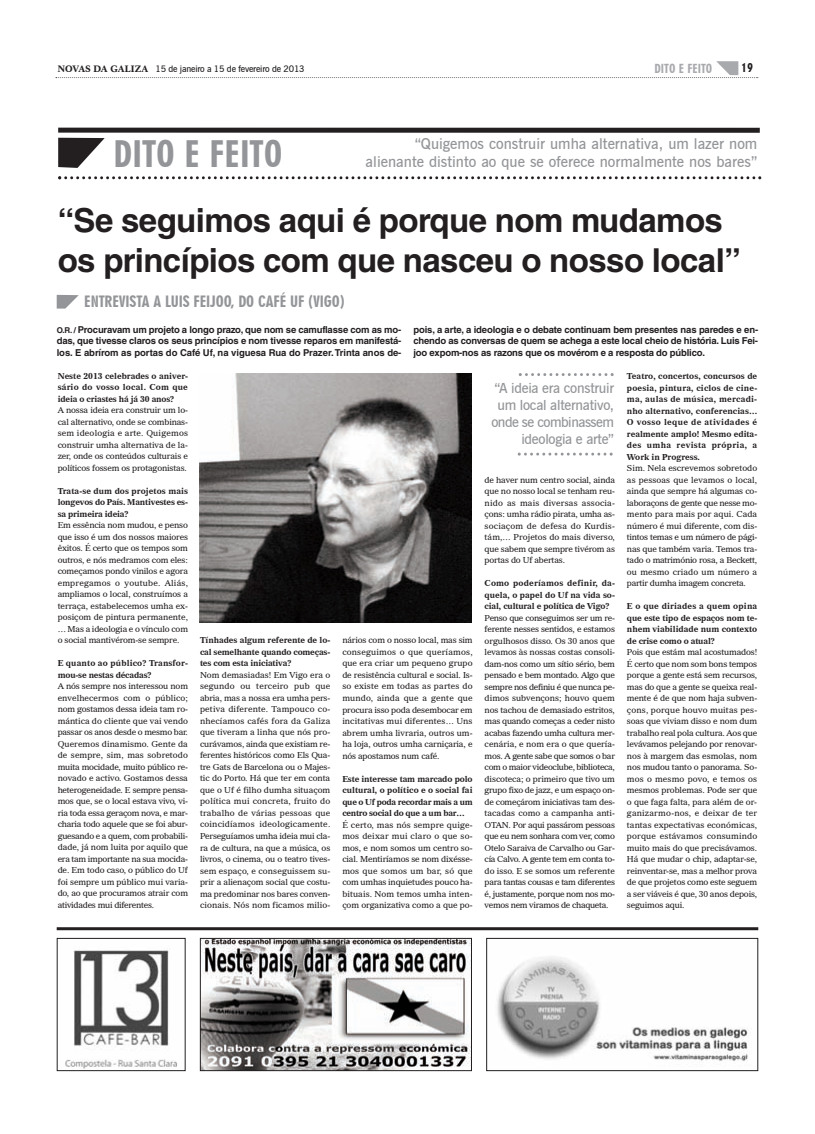
<style>
.page{position:relative;width:815px;height:1134px;background:#fff}
.page>*{position:absolute;margin:0;border:0;box-sizing:border-box;transform-origin:0 0}
.t1{font:35px "Geometric 706 BT Black Condensed B";color:#939598}
.t2{font:700 33px/39.6px "Helvetica LT Std";letter-spacing:-.015em;color:#231f20}
.t3{font:600 15px/18px "News Gothic BT";color:#939598;text-align:right}
.t4{font:15px "Geometric 706 BT Black Condensed B";letter-spacing:-.01em;color:#939598}
.t5{font:600 14px/16.8px "News Gothic BT";letter-spacing:-.02em;color:#939598;text-align:right}
.t6{font:12px "Geometric 706 BT Black Condensed B";color:#a8a9ad}
.t7{font:12px "Geometric 706 BT Black Condensed B";color:#231f20}
.t8{font:700 9.5px/11.5px "Helvetica LT Std";letter-spacing:-.015em;color:#231f20;text-align:justify}
.t9{font:600 9px "News Gothic BT";letter-spacing:-.02em;color:#231f20}
.t10{font:8.3px/11.5px "Imperial BT";letter-spacing:-.015em;color:#231f20;text-align:justify}
.t11{font:700 8.3px/11.5px "Imperial BT";letter-spacing:-.015em;color:#231f20;text-align:justify}
.t12{font:700 8.3px/11.5px "Imperial BT";letter-spacing:.02em;color:#231f20}
.s1{font-family:"Dutch 809 BT Bold C";font-weight:400}
.s2{font-size:8px}
</style>
<div class="page">
<svg style="left:56px;top:61px;width:702px;height:17px"></svg>
<hr style="left:57px;top:927px;width:701px;height:3px;background:#231f20">
<img style="left:497px;top:957px;width:251px;height:110px">
<div style="left:486px;top:938px;width:272px;height:133px;border:1px solid #231f20"></div>
<img style="left:65px;top:949px;width:112px;height:120px">
<div style="left:57px;top:938px;width:129px;height:133px;border:1px solid #231f20"></div>
<img style="left:202px;top:940px;width:268px;height:129px">
<div style="left:200px;top:938px;width:272px;height:133px;border:1px solid #231f20"></div>
<svg style="left:58px;top:138px;width:47px;height:30px"></svg>
<svg style="left:58px;top:176px;width:703px;height:3px"></svg>
<div style="left:58px;top:128px;width:702px;height:5px;background:#231f20"></div>
<svg style="left:519px;top:373px;width:95px;height:3px"></svg>
<svg style="left:518px;top:453px;width:95px;height:3px"></svg>
<svg style="left:57px;top:295px;width:22px;height:14px"></svg>
<img style="left:200px;top:373px;width:272px;height:250px">
<p class="t9" style="left:58px;top:64px;width:249px"><span class="s1">NOVAS DA GALIZA</span> 15 de janeiro a 15 de fevereiro de 2013</p>
<h3 class="t6" style="left:654px;top:61px;width:59px">DITO E FEITO</h3>
<h3 class="t7" style="left:741px;top:60px;width:13px">19</h3>
<h1 class="t1" style="left:114px;top:133px;width:170px">DITO E FEITO</h1>
<h3 class="t3" style="left:366px;top:135px;width:393px">“Quigemos construir umha alternativa, um lazer nom alienante distinto ao que se oferece normalmente nos bares”</h3>
<h2 class="t2" style="left:58px;top:204px;width:685px">“Se seguimos aqui é porque nom mudamos os princípios com que nasceu o nosso local”</h2>
<h3 class="t4" style="left:84px;top:293px;width:262px">ENTREVISTA A LUIS FEIJOO, DO CAFÉ UF (VIGO)</h3>
<p class="t8" style="left:57px;top:325px;width:346px"><span class="s2">O.R. /</span> Procuravam um projeto a longo prazo, que nom se camuflasse com as mo&shy;das, que tivesse claros os seus princípios e nom tivesse reparos em manifestá&shy;los. E abrírom as portas do Café Uf, na viguesa Rua do Prazer. Trinta anos de-</p>
<p class="t8" style="left:413px;top:325px;width:346px">pois, a arte, a ideologia e o debate continuam bem presentes nas paredes e en&shy;chendo as conversas de quem se achega a este local cheio de história. Luis Fei&shy;joo expom-nos as razons que os movérom e a resposta do público.</p>
<p class="t11" style="left:58px;top:370px;width:132px">Neste 2013 celebrades o aniver&shy;sário do vosso local. Com que ideia o criastes há já 30 anos?</p>
<p class="t10" style="left:58px;top:404px;width:132px">a nossa ideia era construir um lo&shy;cal alternativo, onde se combinas&shy;sem ideologia e arte. Quigemos construir umha alternativa de la&shy;zer, onde os conteúdos culturais e políticos fossem os protagonistas.</p>
<p class="t11" style="left:58px;top:485px;width:132px">Trata-se dum dos projetos mais longevos do País. Mantivestes es&shy;sa primeira ideia?</p>
<p class="t10" style="left:58px;top:519px;width:132px">Em essência nom mudou, e penso que isso é um dos nossos maiores êxitos. É certo que os tempos som outros, e nós medramos com eles: começamos pondo vinilos e agora empregamos o youtube. aliás, ampliamos o local, construímos a terraça, estabelecemos umha ex&shy;posiçom de pintura permanente, … Mas a ideologia e o vínculo com o social mantivérom-se sempre.</p>
<p class="t12" style="left:58px;top:658px;width:132px">E quanto ao público? Transfor&shy;mou-se nestas décadas?</p>
<p class="t10" style="left:58px;top:681px;width:132px">a nós sempre nos interessou nom envelhecermos com o público; nom gostamos dessa ideia tam ro&shy;mántica do cliente que vai vendo passar os anos desde o mesmo bar.<br>Queremos dinamismo. Gente da de sempre, sim, mas sobretodo muita mocidade, muito público re&shy;novado e activo. Gostamos dessa heterogeneidade. E sempre pensa&shy;mos que, se o local estava vivo, vi&shy;ria toda essa geraçom nova, e mar&shy;charia todo aquele que se foi abur&shy;guesando e a quem, com probabili&shy;dade, já nom luita por aquilo que era tam importante na sua mocida&shy;de. Em todo caso, o público do Uf foi sempre um público mui varia&shy;do, ao que procuramos atrair com atividades mui diferentes.</p>
<p class="t11" style="left:200px;top:635px;width:132px">Tínhades algum referente de lo&shy;cal semelhante quando começas&shy;tes com esta iniciativa?</p>
<p class="t10" style="left:200px;top:669px;width:132px">Nom demasiadas! Em vigo era o segundo ou terceiro pub que abria, mas a nossa era umha pers&shy;petiva diferente. Tampouco co&shy;nhecíamos cafés fora da Galiza que tiveram a linha que nós pro&shy;curávamos, ainda que existiam re&shy;ferentes históricos como Els Qua&shy;tre Gats de Barcelona ou o Majes&shy;tic do Porto. Há que ter em conta que o Uf é filho dumha situaçom política mui concreta, fruito do trabalho de várias pessoas que coincidíamos ideologicamente.<br>Perseguíamos umha ideia mui cla&shy;ra de cultura, na que a música, os livros, o cinema, ou o teatro tives&shy;sem espaço, e conseguissem su&shy;prir a alienaçom social que costu&shy;ma predominar nos bares conven&shy;cionais. Nós nom ficamos milio-</p>
<p class="t10" style="left:342px;top:635px;width:132px">nários com o nosso local, mas sim conseguimos o que queríamos, que era criar um pequeno grupo de resistência cultural e social. is&shy;so existe em todas as partes do mundo, ainda que a gente que procura isso poda desembocar em incitativas mui diferentes… Uns abrem umha livraria, outros um&shy;ha loja, outros umha carniçaria, e nós apostamos num café.</p>
<p class="t11" style="left:342px;top:773px;width:132px">Este interesse tam marcado polo cultural, o político e o social fai que o Uf poda recordar mais a um centro social do que a um bar…</p>
<p class="t10" style="left:342px;top:819px;width:132px">É certo, mas nós sempre quige&shy;mos deixar mui claro o que so&shy;mos, e nom somos um centro so&shy;cial. Mentiríamos se nom dixésse&shy;mos que somos um bar, só que com umhas inquietudes pouco ha&shy;bituais. Nom temos umha inten&shy;çom organizativa como a que po-</p>
<h3 class="t5" style="left:491px;top:380px;width:124px">“a ideia era construir um local alternativo, onde se combinassem ideologia e arte”</h3>
<p class="t10" style="left:485px;top:474px;width:132px">de haver num centro social, ainda que no nosso local se tenham reu&shy;nido as mais diversas associa&shy;çons: umha rádio pirata, umha as&shy;sociaçom de defesa do Kurdis&shy;tám,… Projetos do mais diverso, que sabem que sempre tivérom as portas do Uf abertas.</p>
<p class="t11" style="left:485px;top:577px;width:132px">Como poderíamos definir, da&shy;quela, o papel do Uf na vida so&shy;cial, cultural e política de Vigo?</p>
<p class="t10" style="left:485px;top:612px;width:132px">Penso que conseguimos ser um re&shy;ferente nesses sentidos, e estamos orgulhosos disso. os 30 anos que levamos às nossas costas consoli&shy;dam-nos como um sítio sério, bem pensado e bem montado. algo que sempre nos definiu é que nunca pe&shy;dimos subvençons; houvo quem nos tachou de demasiado estritos, mas quando começas a ceder nisto acabas fazendo umha cultura mer&shy;cenária, e nom era o que quería&shy;mos. a gente sabe que somos o bar com o maior videoclube, biblioteca, discoteca; o primeiro que tivo um grupo fixo de jazz, e um espaço on&shy;de começárom iniciativas tam des&shy;tacadas como a campanha anti&shy;oTaN. Por aqui passárom pessoas que eu nem sonhara com ver, como otelo saraiva de Carvalho ou Gar&shy;cía Calvo. a gente tem em conta to&shy;do isso. E se somos um referente para tantas cousas e tam diferentes é, justamente, porque nom nos mo&shy;vemos nem viramos de chaqueta.</p>
<p class="t11" style="left:627px;top:370px;width:132px">Teatro, concertos, concursos de poesia, pintura, ciclos de cine&shy;ma, aulas de música, mercadi&shy;nho alternativo, conferencias… O vosso leque de atividades é realmente amplo! Mesmo edita&shy;des umha revista própria, a Work in Progress.</p>
<p class="t10" style="left:627px;top:462px;width:132px">sim. Nela escrevemos sobretodo as pessoas que levamos o local, ainda que sempre há algumas co&shy;laboraçons de gente que nesse mo&shy;mento para mais por aqui. Cada número é mui diferente, com dis&shy;tintos temas e um número de pági&shy;nas que também varia. Temos tra&shy;tado o matrimónio rosa, a Beckett, ou mesmo criado um número a partir dumha imagem concreta.</p>
<p class="t11" style="left:627px;top:600px;width:132px">E o que diriades a quem opina que este tipo de espaços nom te&shy;nhem viabilidade num contexto de crise como o atual?</p>
<p class="t10" style="left:627px;top:646px;width:132px">Pois que estám mal acostumados!<br>É certo que nom som bons tempos porque a gente está sem recursos, mas do que a gente se queixa real&shy;mente é de que nom haja subven&shy;çons, porque houvo muitas pes&shy;soas que viviam disso e nom dum trabalho real pola cultura. aos que levávamos pelejando por renovar&shy;nos à margem das esmolas, nom nos mudou tanto o panorama. so&shy;mos o mesmo povo, e temos os mesmos problemas. Pode ser que o que faga falta, para além de or&shy;ganizarmo-nos, e deixar de ter tantas expectativas económicas, porque estávamos consumindo muito mais do que precisávamos.<br>Há que mudar o chip, adaptar-se, reinventar-se, mas a melhor prova de que projetos como este seguem a ser viáveis é que, 30 anos depois, seguimos aqui.</p>
</div>
